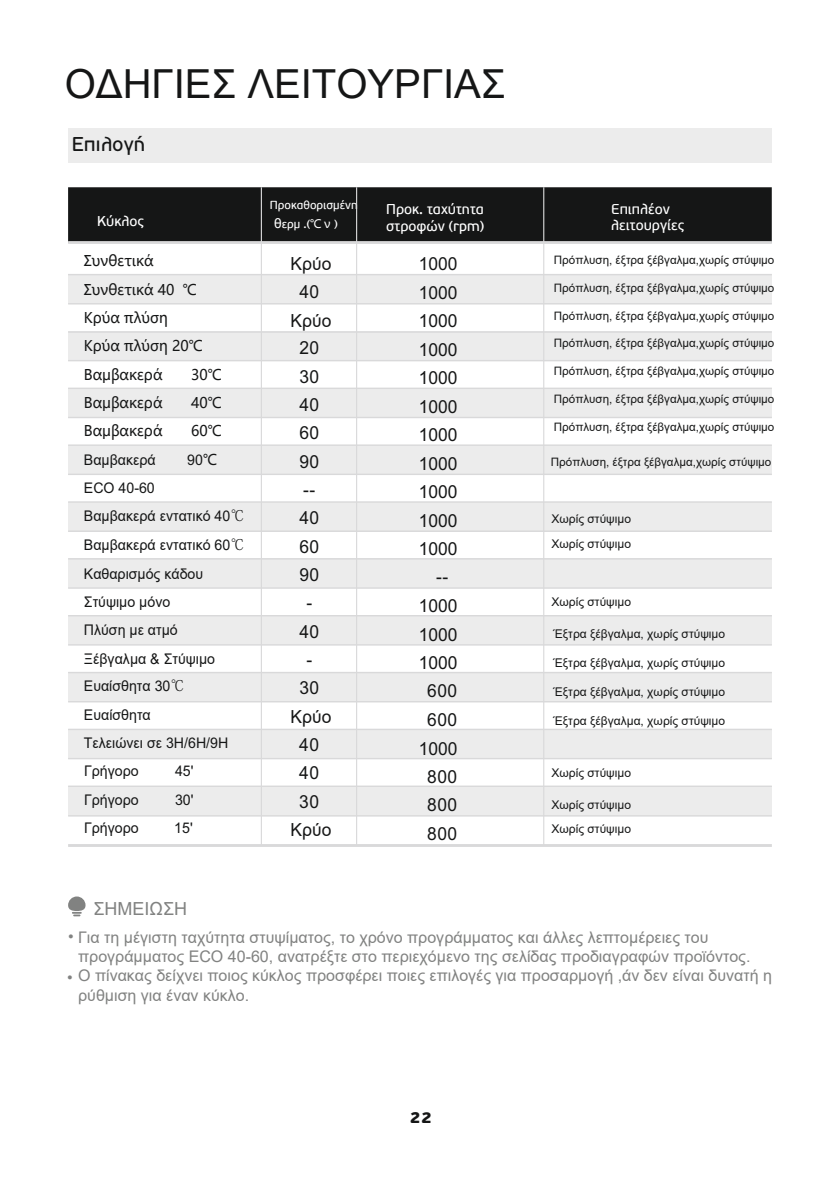
<style>
.page{position:relative;width:840px;height:1191px;background:#fff}
.page>*{position:absolute;margin:0;border:0;box-sizing:border-box;transform-origin:0 0}
.t1{font:40px "Arial";color:#151616}
.t2{font:20px "PF Traffic";color:#151616}
.t3{font:18px/28.4px "Arial";color:#151616;text-align:center}
.t4{font:18px/28.4px "Arial";letter-spacing:.03em;color:#151616;text-align:center}
.t5{font:18px "Arial";color:#818281}
.t6{font:16px/19.2px "Arial";color:#818281}
.t7{font:900 16px "PF Beau Sans Pro";color:#151616}
.t8{font:14.6px/28.4px "Arial";color:#151616}
.t9{font:14.6px/28.4px "Microsoft Ya Hei";color:#151616}
.t10{font:14.2px/16.2px "PF Beau Sans Pro Bbook";color:#fff}
.t11{font:12px/25.4px "Arial";color:#151616}
.t12{font:11.6px "Arial";color:#151616}
.t13{font:11.6px/19px "PF Beau Sans Pro Bbook";color:#fff}
.t14{font:11.6px "Microsoft Ya Hei";color:#fff}
.s1{font-size:13.6px}
.s2{font-family:"Microsoft Ya Hei"}
.s3{font-family:"PF Beau Sans Pro Bbook"}
.s4{font-family:"Koz Min Pr 6 N"}
</style>
<div class="page">
<div style="left:68px;top:128px;width:703px;height:34px;background:#ececec"></div>
<svg style="left:68px;top:896px;width:17px;height:20px"></svg>
<div style="left:68px;top:331px;width:703px;height:30px;background:#ececec"></div>
<div style="left:68px;top:388px;width:703px;height:29px;background:#ececec"></div>
<div style="left:68px;top:445px;width:703px;height:29px;background:#ececec"></div>
<div style="left:68px;top:502px;width:703px;height:29px;background:#ececec"></div>
<div style="left:68px;top:559px;width:703px;height:29px;background:#ececec"></div>
<div style="left:68px;top:615px;width:703px;height:30px;background:#ececec"></div>
<div style="left:68px;top:672px;width:703px;height:29px;background:#ececec"></div>
<div style="left:68px;top:729px;width:703px;height:29px;background:#ececec"></div>
<div style="left:68px;top:786px;width:703px;height:29px;background:#ececec"></div>
<div style="left:68px;top:275px;width:703px;height:29px;background:#ececec"></div>
<div style="left:68px;top:187px;width:703px;height:54px;background:#151616"></div>
<hr style="left:261px;top:187px;width:1px;height:658px;background:#d9d9da">
<hr style="left:543px;top:187px;width:1px;height:658px;background:#d9d9da">
<hr style="left:356px;top:187px;width:1px;height:658px;background:#d9d9da">
<hr style="left:68px;top:241px;width:703px;height:3px;background:#d9d9da">
<hr style="left:68px;top:844px;width:703px;height:3px;background:#d9d9da">
<hr style="left:68px;top:815px;width:703px;height:1px;background:#d9d9da">
<hr style="left:68px;top:785px;width:703px;height:2px;background:#d9d9da">
<hr style="left:68px;top:758px;width:703px;height:1px;background:#d9d9da">
<hr style="left:68px;top:728px;width:703px;height:2px;background:#d9d9da">
<hr style="left:68px;top:701px;width:703px;height:1px;background:#d9d9da">
<hr style="left:68px;top:672px;width:703px;height:1px;background:#d9d9da">
<hr style="left:68px;top:644px;width:703px;height:1px;background:#d9d9da">
<hr style="left:68px;top:615px;width:703px;height:1px;background:#d9d9da">
<hr style="left:68px;top:587px;width:703px;height:2px;background:#d9d9da">
<hr style="left:68px;top:558px;width:703px;height:1px;background:#d9d9da">
<hr style="left:68px;top:530px;width:703px;height:2px;background:#d9d9da">
<hr style="left:68px;top:501px;width:703px;height:2px;background:#d9d9da">
<hr style="left:68px;top:473px;width:703px;height:2px;background:#d9d9da">
<hr style="left:68px;top:444px;width:703px;height:2px;background:#d9d9da">
<hr style="left:68px;top:417px;width:703px;height:1px;background:#d9d9da">
<hr style="left:68px;top:387px;width:703px;height:2px;background:#d9d9da">
<hr style="left:68px;top:360px;width:703px;height:1px;background:#d9d9da">
<hr style="left:68px;top:331px;width:703px;height:2px;background:#d9d9da">
<hr style="left:68px;top:303px;width:703px;height:1px;background:#d9d9da">
<hr style="left:68px;top:274px;width:703px;height:1px;background:#d9d9da">
<h1 class="t1" style="left:65px;top:56px;width:442px">ΟΔΗΓΙΕΣ ΛΕΙΤΟΥΡΓΙΑΣ</h1>
<h2 class="t2" style="left:72px;top:133px;width:75px">Επιλογή</h2>
<p class="t13" style="left:274px;top:196px;width:85px;text-indent:-4px">Προκαθορισµένη <span class="s1">θ</span>ερµ .( <span class="s2">ν</span></p>
<p class="t10" style="left:386px;top:202px;width:99px">Προκ. ταχύτητα</p>
<p class="t10" style="left:97px;top:214px;width:49px">Κύκλος</p>
<p class="t10" style="left:386px;top:218px;width:99px">στροφών (rpm)</p>
<p class="t14" style="left:310px;top:218px;width:29px">℃ <span class="s3">)</span></p>
<p class="t10" style="left:611px;top:201px;width:75px">Επιπλέον λειτουργίες</p>
<p class="t9" style="left:84px;top:246px;width:120px">Συνθετικά<br>Συνθετικά 40 ℃<br>Κρύα πλύση<br>Κρύα πλύση 20℃<br>Βαμβακερά</p>
<p class="t9" style="left:191px;top:360px;width:32px">30℃</p>
<p class="t9" style="left:84px;top:388px;width:80px">Βαμβακερά</p>
<p class="t9" style="left:191px;top:388px;width:32px">40℃</p>
<p class="t9" style="left:84px;top:416px;width:80px">Βαμβακερά</p>
<p class="t9" style="left:191px;top:416px;width:32px">60℃</p>
<p class="t8" style="left:84px;top:445px;width:73px">Βαμβακερά</p>
<p class="t8" style="left:187px;top:447px;width:31px">90<span class="s2">℃</span></p>
<p class="t8" style="left:84px;top:475px;width:162px">ECO 40-60<br>Βαμβακερά εντατικό 40<span class="s4">℃<br></span>Βαμβακερά εντατικό 60<span class="s4">℃<br></span>Καθαρισμός κάδου<br>Στύψιμο μόνο<br>Πλύση με ατμό<br>Ξέβγαλμα &amp; Στύψιμο<br>Ευαίσθητα 30<span class="s4">℃<br></span>Ευαίσθητα<br>Τελειώνει σε 3H/6H/9H<br>Γρήγορο</p>
<p class="t8" style="left:175px;top:758px;width:20px">45'</p>
<p class="t8" style="left:84px;top:785px;width:56px">Γρήγορο</p>
<p class="t8" style="left:175px;top:786px;width:20px">30'</p>
<p class="t8" style="left:84px;top:813px;width:56px">Γρήγορο</p>
<p class="t8" style="left:174px;top:815px;width:20px">15'</p>
<h3 class="t5" style="left:93px;top:896px;width:95px">ΣΗΜΕΙΩΣΗ</h3>
<h3 class="t4" style="left:290px;top:249px;width:42px">Κρύο<br>40<br>Κρύο<br>20<br>30<br>40<br>60<br>90<br>--<br>40<br>60<br>90<br>-<br>40<br>-<br>30<br>Κρύο<br>40<br>40<br>30<br>Κρύο</h3>
<h3 class="t3" style="left:418px;top:251px;width:40px">1000<br>1000<br>1000<br>1000<br>1000<br>1000<br>1000<br>1000<br>1000<br>1000<br>1000 --<br>1000<br>1000<br>1000<br>600<br>600<br>1000<br>800<br>800<br>800</h3>
<p class="t12" style="left:553px;top:252px;width:222px">Πρόπλυση, έξτρα ξέβγαλμα,χωρίς στύψιμο</p>
<p class="t12" style="left:553px;top:280px;width:222px">Πρόπλυση, έξτρα ξέβγαλμα,χωρίς στύψιμο</p>
<p class="t12" style="left:553px;top:307px;width:222px">Πρόπλυση, έξτρα ξέβγαλμα,χωρίς στύψιμο</p>
<p class="t12" style="left:553px;top:335px;width:222px">Πρόπλυση, έξτρα ξέβγαλμα,χωρίς στύψιμο</p>
<p class="t12" style="left:553px;top:363px;width:222px">Πρόπλυση, έξτρα ξέβγαλμα,χωρίς στύψιμο</p>
<p class="t12" style="left:553px;top:391px;width:222px">Πρόπλυση, έξτρα ξέβγαλμα,χωρίς στύψιμο</p>
<p class="t12" style="left:553px;top:418px;width:222px">Πρόπλυση, έξτρα ξέβγαλμα,χωρίς στύψιμο</p>
<p class="t12" style="left:550px;top:454px;width:222px">Πρόπλυση, έξτρα ξέβγαλμα,χωρίς στύψιμο</p>
<p class="t11" style="left:551px;top:506px;width:81px">Χωρίς στύψιμο<br>Χωρίς στύψιμο</p>
<p class="t11" style="left:551px;top:589px;width:81px">Χωρίς στύψιμο</p>
<p class="t11" style="left:553px;top:621px;width:173px">Έξτρα ξέβγαλμα, χωρίς στύψιμο</p>
<p class="t11" style="left:553px;top:650px;width:173px">Έξτρα ξέβγαλμα, χωρίς στύψιμο</p>
<p class="t11" style="left:553px;top:679px;width:173px">Έξτρα ξέβγαλμα, χωρίς στύψιμο</p>
<p class="t11" style="left:553px;top:707px;width:173px">Έξτρα ξέβγαλμα, χωρίς στύψιμο</p>
<p class="t11" style="left:551px;top:760px;width:81px">Χωρίς στύψιμο</p>
<p class="t11" style="left:551px;top:792px;width:81px;line-height:24.4px">Χωρίς στύψιμο<br>Χωρίς στύψιμο</p>
<p class="t6" style="left:78px;top:929px;width:695px;text-indent:-10px">• Για τη μέγιστη ταχύτητα στυψίματος, το χρόνο προγράμματος και άλλες λεπτομέρειες του προγράμματος ECO 40-60, ανατρέξτε στο περιεχόμενο της σελίδας προδιαγραφών προϊόντος.<br>Ο πίνακας δείχνει ποιος κύκλος προσφέρει ποιες επιλογές για προσαρμογή ,άν δεν είναι δυνατή η ρύθμιση για έναν κύκλο.</p>
<h3 class="t6" style="left:67px;top:969px;width:7px">•</h3>
<h3 class="t7" style="left:409px;top:1110px;width:24px">22</h3>
</div>
